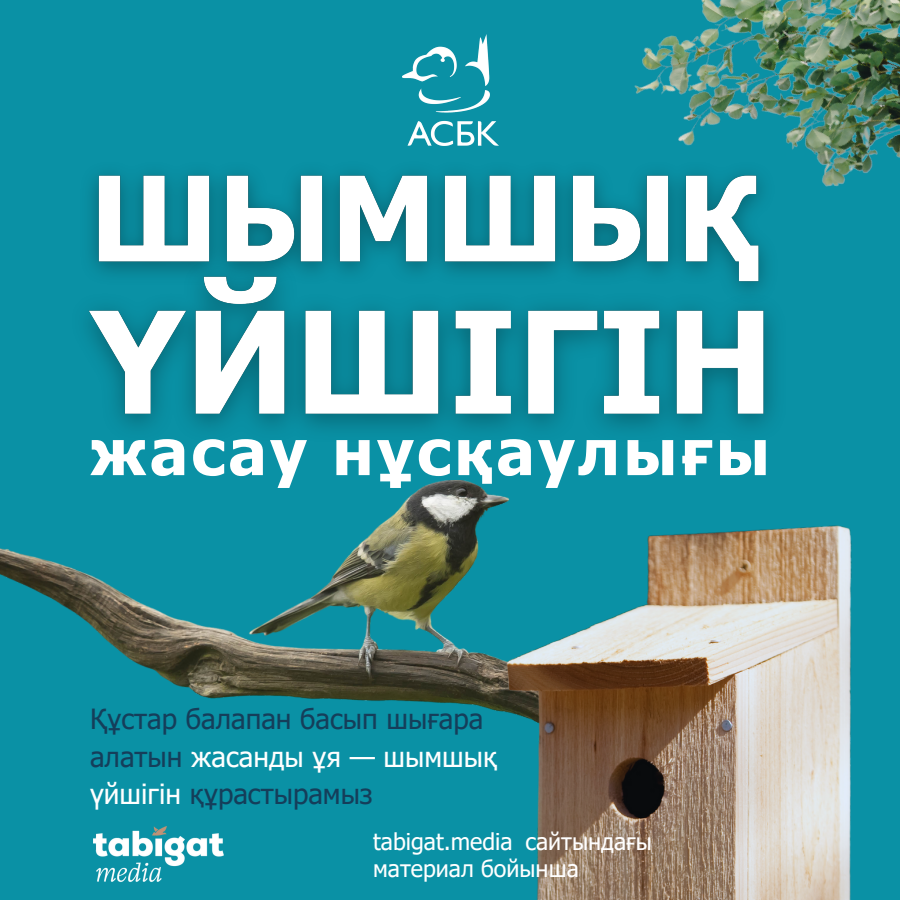
<style>
.page{position:relative;width:900px;height:900px;background:#0a91a5}
.page>*{position:absolute;margin:0;border:0;box-sizing:border-box;transform-origin:0 0}
.t1{font:700 63.9px "Tahoma";letter-spacing:.055em;color:#fff}
.t2{font:27.8px/37.5px "Tahoma";color:#153e5a}
.t3{font:23.2px/27.8px "Tahoma";color:#fff}
.s1{color:#fff}
</style>
<div class="page">
<img style="left:634px;top:0;width:266px;height:187px">
<img style="left:93px;top:826px;width:131px;height:56px">
<img style="left:0;top:481px;width:510px;height:230px">
<img style="left:91px;top:145px;width:696px;height:101px">
<img style="left:498px;top:504px;width:354px;height:396px">
<img style="left:402px;top:34px;width:96px;height:112px">
<img style="left:88px;top:246px;width:685px;height:183px">
<p class="t1" style="left:90px;top:411px;width:681px">жасау нұсқаулығы</p>
<p class="t2" style="left:90px;top:699px;width:409px">Құстар балапан басып шығара алатын <span class="s1">жасанды ұя — шымшық үйшігін</span> құрастырамыз</p>
<p class="t3" style="left:373px;top:826px;width:280px">tabigat.media сайтындағы материал бойынша</p>
</div>
